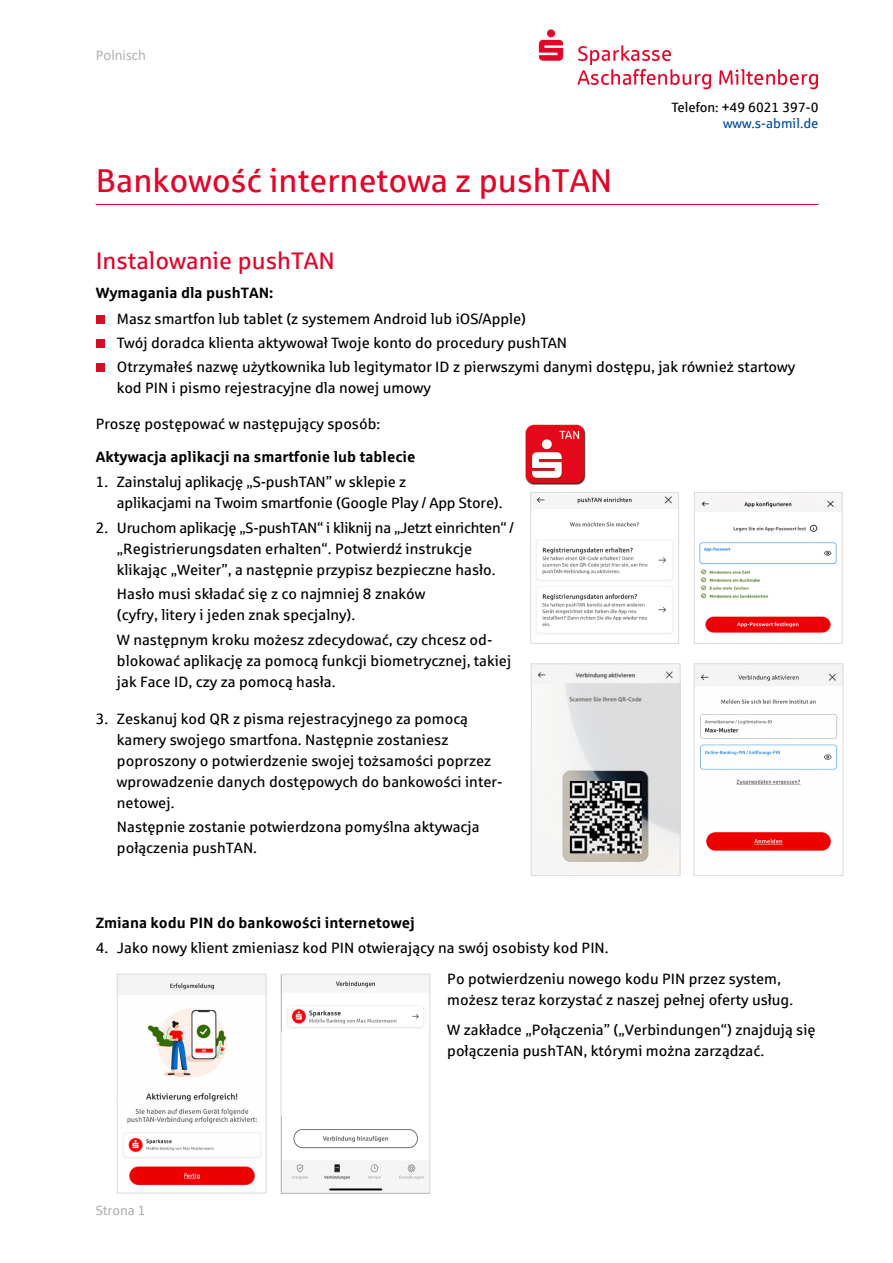
<style>
.page{position:relative;width:893px;height:1263px;background:#fff}
.page>*{position:absolute;margin:0;border:0;box-sizing:border-box;transform-origin:0 0}
.t1{font:33px "Sparkasse Rg";color:#e40428}
.t2{font:24px "Sparkasse Rg";color:#e40428}
.t3{font:15px/21px "Sparkasse Rg";color:#000}
.t4{font:700 15px "Sparkasse Rg";color:#000}
.t5{font:15px "Calibri";color:#b3b2b2}
.t6{font:13.5px "Sparkasse Rg";color:#000}
.t7{font:13.5px "Sparkasse Rg";color:#004e9e}
.t8{font:13.5px "Sparkasse Rg";letter-spacing:-.01em;color:#b3b2b2}
</style>
<div class="page">
<hr style="left:96px;top:204px;width:723px;height:1px;background:#e40428">
<img style="left:538px;top:29px;width:280px;height:61px">
<div style="left:96px;top:315px;width:9px;height:9px;background:#e40428"></div>
<div style="left:96px;top:339px;width:9px;height:9px;background:#e40428"></div>
<div style="left:96px;top:363px;width:9px;height:9px;background:#e40428"></div>
<img style="left:525px;top:424px;width:61px;height:61px">
<img style="left:532px;top:496px;width:145px;height:138px">
<div style="left:530px;top:492px;width:149px;height:152px;border:1px solid #dadada"></div>
<img style="left:696px;top:494px;width:145px;height:139px">
<div style="left:694px;top:492px;width:149px;height:152px;border:1px solid #dadada"></div>
<img style="left:533px;top:667px;width:145px;height:207px">
<div style="left:531px;top:663px;width:149px;height:213px;border:1px solid #dadada"></div>
<img style="left:119px;top:976px;width:145px;height:210px">
<div style="left:117px;top:974px;width:149px;height:219px;border:1px solid #dadada"></div>
<img style="left:696px;top:665px;width:145px;height:186px">
<div style="left:694px;top:663px;width:149px;height:213px;border:1px solid #dadada"></div>
<img style="left:283px;top:980px;width:145px;height:211px">
<div style="left:281px;top:974px;width:149px;height:219px;border:1px solid #dadada"></div>
<p class="t5" style="left:96px;top:45px;width:52px">Polnisch</p>
<h1 class="t1" style="left:96px;top:160px;width:518px">Bankowość internetowa z pushTAN</h1>
<p class="t6" style="left:672px;top:99px;width:148px">Telefon: +49 6021 397-0</p>
<p class="t7" style="left:723px;top:115px;width:97px">www.s-abmil.de</p>
<h2 class="t2" style="left:96px;top:246px;width:241px">Instalowanie pushTAN</h2>
<p class="t4" style="left:96px;top:283px;width:179px">Wymagania dla pushTAN:</p>
<p class="t3" style="left:117px;top:306px;width:680px;line-height:24.5px">Masz smartfon lub tablet (z systemem Android lub iOS/Apple)<br>Twój doradca klienta aktywował Twoje konto do procedury pushTAN<br>Otrzymałeś nazwę użytkownika lub legitymator ID z pierwszymi danymi dostępu, jak również startowy</p>
<p class="t3" style="left:117px;top:377px;width:316px">kod PIN i pismo rejestracyjne dla nowej umowy</p>
<p class="t3" style="left:96px;top:413px;width:286px">Proszę postępować w następujący sposób:</p>
<p class="t4" style="left:96px;top:447px;width:321px">Aktywacja aplikacji na smartfonie lub tablecie</p>
<p class="t3" style="left:117px;top:471px;width:387px;text-indent:-21px">1. Zainstaluj aplikację „S-pushTAN” w sklepie z<br>aplikacjami na Twoim smartfonie (Google Play / App Store).</p>
<p class="t3" style="left:117px;top:517px;width:398px;text-indent:-21px">2. Uruchom aplikację „S-pushTAN“ i kliknij na „Jetzt einrichten“ / „Registrierungsdaten erhalten“. Potwierdź instrukcje klikając „Weiter”, a następnie przypisz bezpieczne hasło.</p>
<p class="t3" style="left:117px;top:583px;width:310px">Hasło musi składać się z co najmniej 8 znaków (cyfry, litery i jeden znak specjalny).</p>
<p class="t3" style="left:117px;top:628px;width:396px">W następnym kroku możesz zdecydować, czy chcesz od&shy;blokować aplikację za pomocą funkcji biometrycznej, takiej jak Face ID, czy za pomocą hasła.</p>
<p class="t3" style="left:117px;top:708px;width:387px;text-indent:-21px">3. Zeskanuj kod QR z pisma rejestracyjnego za pomocą kamery swojego smartfona. Następnie zostaniesz poproszony o potwierdzenie swojej tożsamości poprzez wprowadzenie danych dostępowych do bankowości inter&shy;netowej.</p>
<p class="t3" style="left:117px;top:816px;width:364px">Następnie zostanie potwierdzona pomyślna aktywacja połączenia pushTAN.</p>
<p class="t4" style="left:96px;top:913px;width:321px">Zmiana kodu PIN do bankowości internetowej</p>
<p class="t3" style="left:447px;top:932px;width:335px;line-height:30.8px;text-indent:-352px">4. Jako nowy klient zmieniasz kod PIN otwierający na swój osobisty kod PIN.<br>Po potwierdzeniu nowego kodu PIN przez system,</p>
<p class="t3" style="left:447px;top:983px;width:370px;line-height:30.8px">możesz teraz korzystać z naszej pełnej oferty usług.<br>W zakładce „Połączenia” („Verbindungen“) znajdują się</p>
<p class="t3" style="left:447px;top:1040px;width:318px">połączenia pushTAN, którymi można zarządzać.</p>
<p class="t8" style="left:96px;top:1202px;width:51px">Strona 1</p>
</div>
